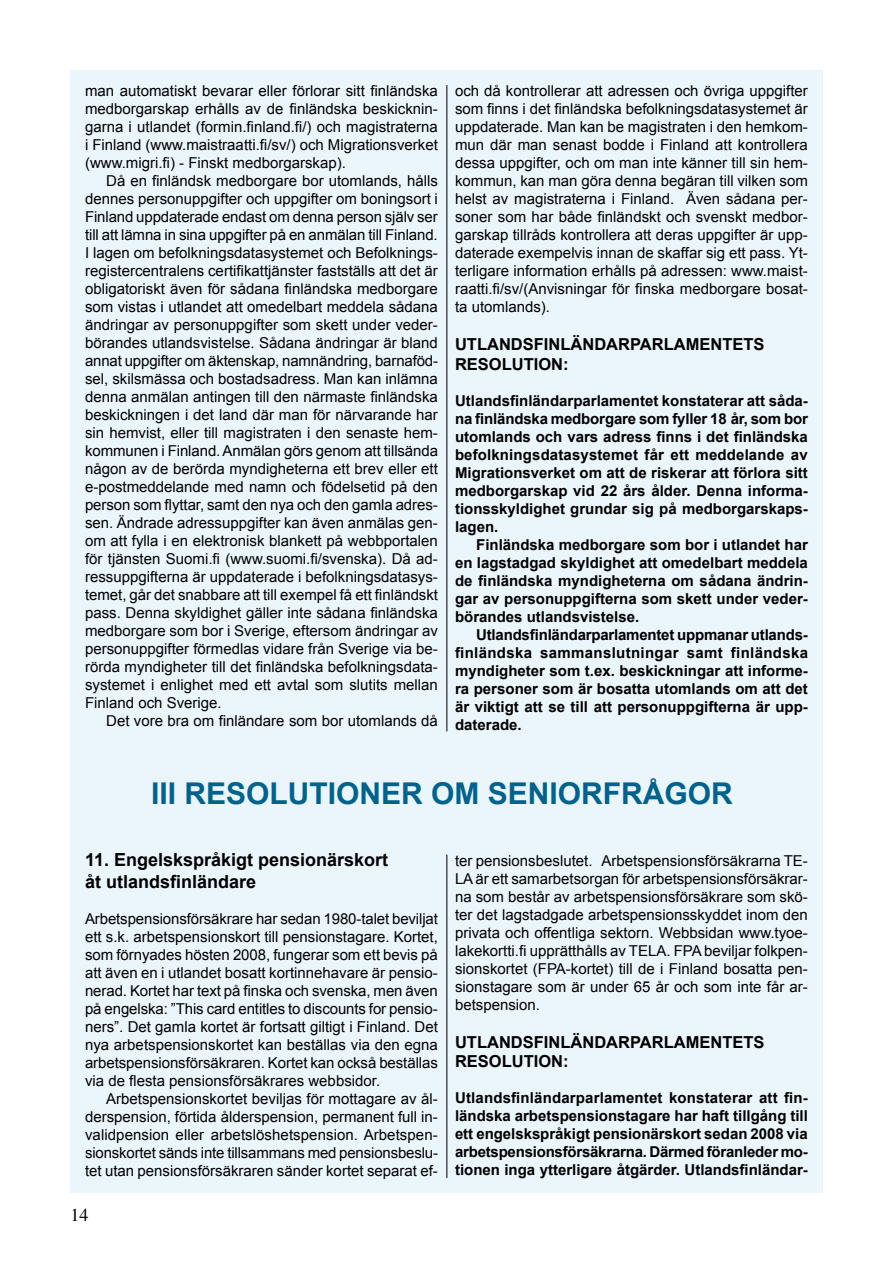
<style>
.page{position:relative;width:893px;height:1263px;background:#fff}
.page>*{position:absolute;margin:0;border:0;box-sizing:border-box;transform-origin:0 0}
.t1{font:700 30px "Arial";color:#00628d}
.t2{font:700 18px/21.6px "Arial";color:#000}
.t3{font:18px "Times";color:#000}
.t4{font:700 16.5px/19.8px "Arial";color:#000}
.t5{font:15px/18px "Arial";color:#000;text-align:justify}
.t6{font:700 15px/18px "Arial";color:#000;text-align:justify}
</style>
<div class="page">
<div style="left:70px;top:70px;width:753px;height:1123px;background:#ebf6fc"></div>
<hr style="left:446px;top:85px;width:1px;height:646px;background:#000">
<hr style="left:446px;top:855px;width:1px;height:323px;background:#000">
<p class="t5" style="left:85px;top:82px;width:354px">man automatiskt bevarar eller förlorar sitt finländska medborgarskap erhålls av de finländska beskicknin&shy;garna i utlandet (formin.finland.fi/) och magistraterna i Finland (www.maistraatti.fi/sv/) och Migrationsverket (www.migri.fi) - Finskt medborgarskap).</p>
<p class="t5" style="left:85px;top:172px;width:355px;text-indent:21px">Då en finländsk medborgare bor utomlands, hålls dennes personuppgifter och uppgifter om boningsort i Finland uppdaterade endast om denna person själv ser till att lämna in sina uppgifter på en anmälan till Finland.<br>I lagen om befolkningsdatasystemet och Befolknings&shy;registercentralens certifikattjänster fastställs att det är obligatoriskt även för sådana finländska medborgare som vistas i utlandet att omedelbart meddela sådana ändringar av personuppgifter som skett under veder&shy;börandes utlandsvistelse. Sådana ändringar är bland annat uppgifter om äktenskap, namnändring, barnaföd&shy;sel, skilsmässa och bostadsadress. Man kan inlämna denna anmälan antingen till den närmaste finländska beskickningen i det land där man för närvarande har sin hemvist, eller till magistraten i den senaste hem&shy;kommunen i Finland. Anmälan görs genom att tillsända någon av de berörda myndigheterna ett brev eller ett e-postmeddelande med namn och födelsetid på den person som flyttar, samt den nya och den gamla adres&shy;sen. Ändrade adressuppgifter kan även anmälas gen&shy;om att fylla i en elektronisk blankett på webbportalen för tjänsten Suomi.fi (www.suomi.fi/svenska). Då ad&shy;ressuppgifterna är uppdaterade i befolkningsdatasys&shy;temet, går det snabbare att till exempel få ett finländskt pass. Denna skyldighet gäller inte sådana finländska medborgare som bor i Sverige, eftersom ändringar av personuppgifter förmedlas vidare från Sverige via be&shy;rörda myndigheter till det finländska befolkningsdata&shy;systemet i enlighet med ett avtal som slutits mellan Finland och Sverige.</p>
<p class="t5" style="left:106px;top:712px;width:333px">Det vore bra om finländare som bor utomlands då</p>
<p class="t5" style="left:455px;top:82px;width:354px">och då kontrollerar att adressen och övriga uppgifter som finns i det finländska befolkningsdatasystemet är uppdaterade. Man kan be magistraten i den hemkom&shy;mun där man senast bodde i Finland att kontrollera dessa uppgifter, och om man inte känner till sin hem&shy;kommun, kan man göra denna begäran till vilken som helst av magistraterna i Finland. Även sådana per&shy;soner som har både finländskt och svenskt medbor&shy;garskap tillråds kontrollera att deras uppgifter är upp&shy;daterade exempelvis innan de skaffar sig ett pass. Yt&shy;terligare information erhålls på adressen: www.maist&shy;raatti.fi/sv/(Anvisningar för finska medborgare bosat&shy;ta utomlands).</p>
<p class="t4" style="left:455px;top:334px;width:311px">UTLANDSFINLÄNDARPARLAMENTETS<br>RESOLUTION:</p>
<p class="t6" style="left:455px;top:391px;width:354px">Utlandsfinländarparlamentet konstaterar att såda&shy;na finländska medborgare som fyller 18 år, som bor utomlands och vars adress finns i det finländska befolkningsdatasystemet får ett meddelande av Migrationsverket om att de riskerar att förlora sitt medborgarskap vid 22 års ålder. Denna informa&shy;tionsskyldighet grundar sig på medborgarskaps&shy;lagen.</p>
<p class="t6" style="left:455px;top:535px;width:354px;text-indent:21px">Finländska medborgare som bor i utlandet har en lagstadgad skyldighet att omedelbart meddela de finländska myndigheterna om sådana ändrin&shy;gar av personuppgifterna som skett under veder&shy;börandes utlandsvistelse.</p>
<p class="t6" style="left:455px;top:625px;width:354px;text-indent:21px">Utlandsfinländarparlamentet uppmanar utlands&shy;finländska sammanslutningar samt finländska myndigheter som t.ex. beskickningar att informe&shy;ra personer som är bosatta utomlands om att det är viktigt att se till att personuppgifterna är upp&shy;daterade.</p>
<h1 class="t1" style="left:151px;top:777px;width:583px">III RESOLUTIONER OM SENIORFRÅGOR</h1>
<p class="t2" style="left:85px;top:849px;width:305px">11. Engelskspråkigt pensionärskort åt utlandsfinländare</p>
<p class="t5" style="left:85px;top:909px;width:354px">Arbetspensionsförsäkrare har sedan 1980-talet beviljat ett s.k. arbetspensionskort till pensionstagare. Kortet, som förnyades hösten 2008, fungerar som ett bevis på att även en i utlandet bosatt kortinnehavare är pensio&shy;nerad. Kortet har text på finska och svenska, men även på engelska: ”This card entitles to discounts for pensio&shy;ners”. Det gamla kortet är fortsatt giltigt i Finland. Det nya arbetspensionskortet kan beställas via den egna arbetspensionsförsäkraren. Kortet kan också beställas via de flesta pensionsförsäkrares webbsidor.</p>
<p class="t5" style="left:85px;top:1089px;width:354px;text-indent:21px">Arbetspensionskortet beviljas för mottagare av ål&shy;derspension, förtida ålderspension, permanent full in&shy;validpension eller arbetslöshetspension. Arbetspen&shy;sionskortet sänds inte tillsammans med pensionsbeslu&shy;tet utan pensionsförsäkraren sänder kortet separat ef-</p>
<p class="t3" style="left:70px;top:1198px;width:19px">14</p>
<p class="t5" style="left:455px;top:851px;width:354px">ter pensionsbeslutet. Arbetspensionsförsäkrarna TE-LA är ett samarbetsorgan för arbetspensionsförsäkrar&shy;na som består av arbetspensionsförsäkrare som skö&shy;ter det lagstadgade arbetspensionsskyddet inom den privata och offentliga sektorn. Webbsidan www.tyoe&shy;lakekortti.fi upprätthålls av TELA. FPA beviljar folkpen&shy;sionskortet (FPA-kortet) till de i Finland bosatta pen&shy;sionstagare som är under 65 år och som inte får ar&shy;betspension.</p>
<p class="t4" style="left:455px;top:1032px;width:311px">UTLANDSFINLÄNDARPARLAMENTETS<br>RESOLUTION:</p>
<p class="t6" style="left:455px;top:1089px;width:354px">Utlandsfinländarparlamentet konstaterar att fin&shy;ländska arbetspensionstagare har haft tillgång till ett engelskspråkigt pensionärskort sedan 2008 via arbetspensionsförsäkrarna. Därmed föranleder mo&shy;tionen inga ytterligare åtgärder. Utlandsfinländar-</p>
</div>
